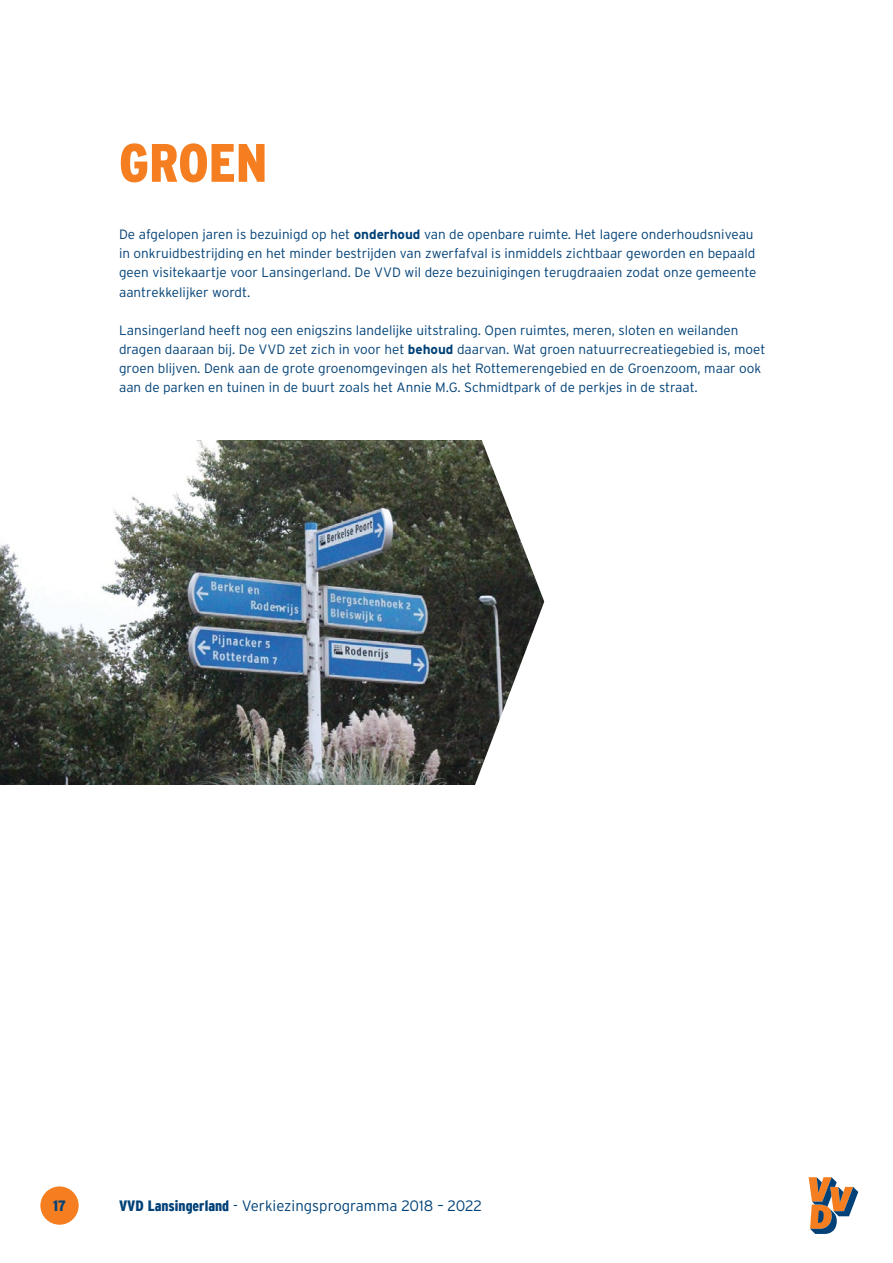
<style>
.page{position:relative;width:893px;height:1263px;background:#fff}
.page>*{position:absolute;margin:0;border:0;box-sizing:border-box;transform-origin:0 0}
.t1{font:900 condensed 54px "Interstate Plus";color:#f57e20}
.t2{font:300 15px "Interstate Plus";color:#004177}
.t3{font:900 condensed 15px "Interstate Plus";color:#004177}
.t4{font:300 13.5px/19.2px "Interstate Plus";color:#004177}
.s1{font-weight:700}
.s2{font-weight:900;font-stretch:condensed}
</style>
<div class="page">
<img style="left:0;top:440px;width:468px;height:344px">
<svg style="left:468px;top:440px;width:77px;height:345px"></svg>
<div style="left:40px;top:1186px;width:39px;height:39px;background:#f57e20;border-radius:50%"></div>
<svg style="left:809px;top:1177px;width:49px;height:57px"></svg>
<p class="t1" style="left:119px;top:133px;width:150px">GROEN</p>
<p class="t4" style="left:119px;top:225px;width:639px">De afgelopen jaren is bezuinigd op het <span class="s1">onderhoud</span> van de openbare ruimte. Het lagere onderhoudsniveau in onkruidbestrijding en het minder bestrijden van zwerfafval is inmiddels zichtbaar geworden en bepaald geen visitekaartje voor Lansingerland. De VVD wil deze bezuinigingen terugdraaien zodat onze gemeente aantrekkelijker wordt.</p>
<p class="t4" style="left:119px;top:320px;width:648px">Lansingerland heeft nog een enigszins landelijke uitstraling. Open ruimtes, meren, sloten en weilanden dragen daaraan bij. De VVD zet zich in voor het <span class="s1">behoud</span> daarvan. Wat groen natuurrecreatiegebied is, moet groen blijven. Denk aan de grote groenomgevingen als het Rottemerengebied en de Groenzoom, maar ook aan de parken en tuinen in de buurt zoals het Annie M.G. Schmidtpark of de perkjes in de straat.</p>
<p class="t3" style="left:53px;top:1197px;width:14px">17</p>
<p class="t2" style="left:119px;top:1197px;width:364px"><span class="s2">VVD Lansingerland</span> - Verkiezingsprogramma 2018 – 2022</p>
</div>
